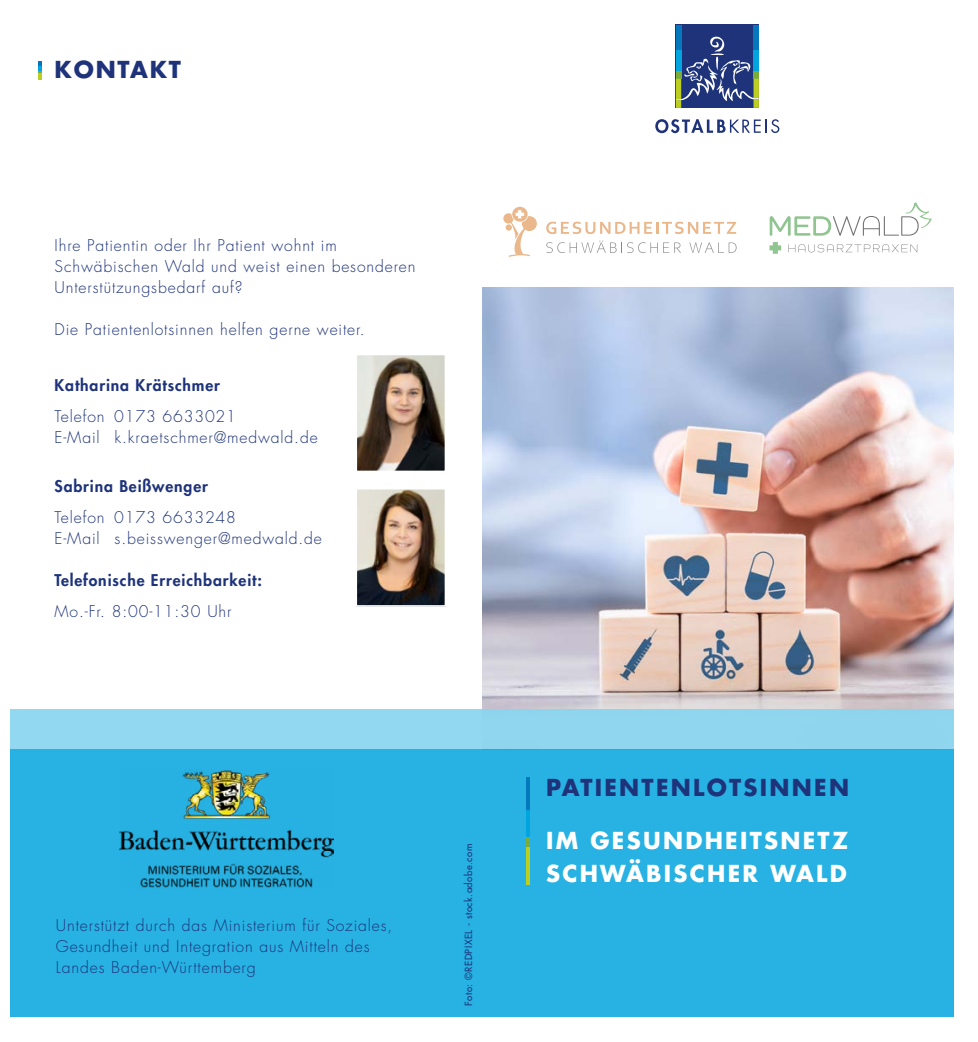
<style>
.page{position:relative;width:978px;height:1042px;background:#fff}
.page>*{position:absolute;margin:0;border:0;box-sizing:border-box;transform-origin:0 0}
.Titel_H1{font:700 22.75px/33.2px "Futura Std";letter-spacing:.1em;color:#fff}
.Titel_H1-2{font:700 22.75px "Futura Std";letter-spacing:.1em;color:#1e337a}
.Kapitel_H2{font:700 22.75px "Futura Std";letter-spacing:.08em;color:#1e337a}
.P_Text{font:300 15.75px/21px "Futura Std";letter-spacing:.055em;color:#1e337a}
.P_Text-2{font:800 15.75px "Futura Std";letter-spacing:.055em;color:#1e337a}
.P_Text-3{font:500 9.62px "Futura Std";letter-spacing:.055em;color:#1e337a}
</style>
<div class="page">
<img style="left:482px;top:288px;width:470px;height:421px">
<div style="left:10px;top:709px;width:942px;height:308px;background:#27b2e3"></div>
<svg style="left:655px;top:119px;width:124px;height:14px"></svg>
<div style="left:675px;top:25px;width:83px;height:83px;background:#1e337a"></div>
<div style="left:675px;top:25px;width:6px;height:25px;background:#0578bd"></div>
<div style="left:753px;top:25px;width:5px;height:25px;background:#0578bd"></div>
<svg style="left:675px;top:35px;width:83px;height:73px"></svg>
<div style="left:10px;top:709px;width:942px;height:40px;background:#92d8f0"></div>
<hr style="left:526px;top:777px;width:4px;height:32px;background:#0578bd">
<hr style="left:526px;top:836px;width:4px;height:11px;background:#79ac38">
<hr style="left:526px;top:809px;width:4px;height:27px;background:#00a5df">
<hr style="left:526px;top:847px;width:4px;height:38px;background:#bccf21">
<svg style="left:38px;top:61px;width:4px;height:19px"></svg>
<img style="left:119px;top:770px;width:214px;height:118px">
<svg style="left:546px;top:222px;width:190px;height:12px"></svg>
<svg style="left:546px;top:241px;width:111px;height:12px"></svg>
<svg style="left:663px;top:242px;width:18px;height:11px"></svg>
<svg style="left:689px;top:242px;width:47px;height:11px"></svg>
<svg style="left:503px;top:207px;width:33px;height:50px"></svg>
<div style="left:505px;top:224px;width:7px;height:7px;background:#eab88b;border-radius:50%"></div>
<svg style="left:788px;top:244px;width:129px;height:8px"></svg>
<svg style="left:769px;top:242px;width:12px;height:12px"></svg>
<svg style="left:769px;top:202px;width:162px;height:34px"></svg>
<img style="left:358px;top:356px;width:85px;height:113px">
<div style="left:355px;top:353px;width:91px;height:119px;border:2px solid #fff"></div>
<img style="left:358px;top:491px;width:85px;height:113px">
<div style="left:355px;top:488px;width:91px;height:119px;border:2px solid #fff"></div>
<h2 class="Kapitel_H2" style="left:55px;top:55px;width:128px">KONTAKT</h2>
<p class="P_Text" style="left:55px;top:235px;width:362px">Ihre Patientin oder Ihr Patient wohnt im<br>Schwäbischen Wald und weist einen besonderen<br>Unterstützungsbedarf auf?</p>
<p class="P_Text" style="left:55px;top:319px;width:311px">Die Patientenlotsinnen helfen gerne weiter.</p>
<p class="P_Text-2" style="left:55px;top:375px;width:167px">Katharina Krätschmer</p>
<p class="P_Text" style="left:55px;top:406px;width:183px">Telefon 0173 6633021</p>
<p class="P_Text" style="left:55px;top:427px;width:264px">E-Mail k.kraetschmer@medwald.de</p>
<p class="P_Text-2" style="left:55px;top:476px;width:155px">Sabrina Beißwenger</p>
<p class="P_Text" style="left:55px;top:507px;width:183px">Telefon 0173 6633248</p>
<p class="P_Text" style="left:55px;top:528px;width:269px">E-Mail s.beisswenger@medwald.de</p>
<p class="P_Text-2" style="left:55px;top:570px;width:209px">Telefonische Erreichbarkeit:</p>
<p class="P_Text" style="left:55px;top:601px;width:178px">Mo.-Fr. 8:00-11:30 Uhr</p>
<p class="P_Text" style="left:56px;top:915px;width:338px">Unterstützt durch das Ministerium für Soziales,<br>Gesundheit und Integration aus Mitteln des<br>Landes Baden-Württemberg</p>
<p class="P_Text-3" style="left:462px;top:1006px;width:164px;rotate:-90deg">Foto: ©REDPIXEL - stock.adobe.com</p>
<h1 class="Titel_H1-2" style="left:546px;top:772px;width:304px">PATIENTENLOTSINNEN</h1>
<h1 class="Titel_H1" style="left:546px;top:824px;width:303px">IM GESUNDHEITSNETZ<br>SCHWÄBISCHER WALD</h1>
</div>
